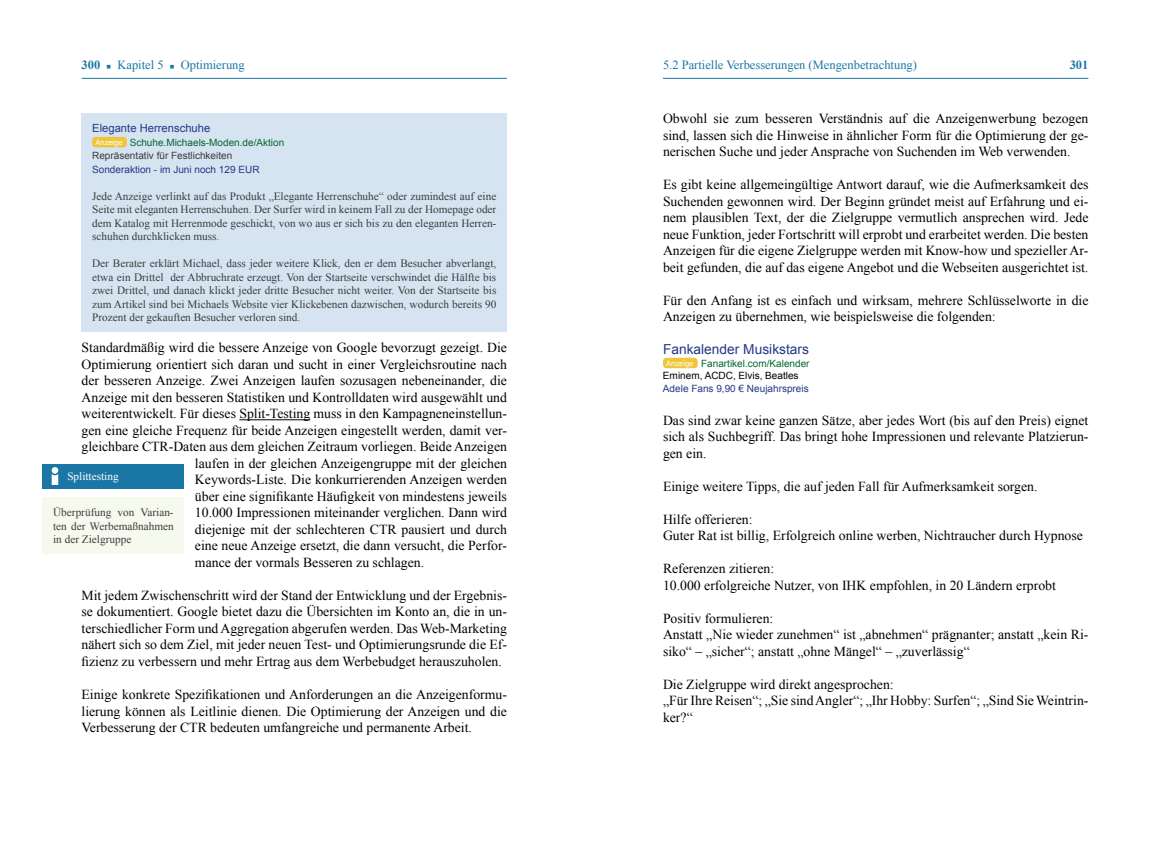
<style>
.page{position:relative;width:1170px;height:851px;background:#fff}
.page>*{position:absolute;margin:0;border:0;box-sizing:border-box;transform-origin:0 0}
.t1{font:13.75px/16.5px "Times New Roman";color:#000;text-align:justify}
.t2{font:13.75px "Arial";color:#243886}
.t3{font:12.5px "Times New Roman";color:#1a77a5}
.t4{font:700 12.5px "Times New Roman";color:#1a77a5}
.t5{font:11.25px/13.5px "Times New Roman";color:#3c3c3b;text-align:justify}
.t6{font:11.25px "Arial";color:#243886}
.t7{font:11.25px "Times New Roman";color:#fff}
.t8{font:10px "Arial";color:#243886}
.t9{font:10px "Arial";color:#06672f}
.t10{font:10px "Arial";color:#3c3c3b}
.t11{font:10px "Arial";color:#000}
.t12{font:7.5px "Arial";color:#fff}
.s1{font-weight:700}
</style>
<div class="page">
<hr style="left:81px;top:78px;width:426px;height:1px;background:#1a77a5">
<hr style="left:663px;top:78px;width:425px;height:1px;background:#1a77a5">
<div style="left:663px;top:358px;width:34px;height:10px;background:#efc53a;border-radius:4px"></div>
<hr style="left:239px;top:419px;width:71px;height:1px;background:#000">
<div style="left:43px;top:463px;width:141px;height:25px;background:#1a77a5"></div>
<div style="left:43px;top:498px;width:141px;height:56px;background:#f6f9ed"></div>
<svg style="left:52px;top:467px;width:6px;height:18px"></svg>
<div style="left:81px;top:113px;width:426px;height:219px;background:#d6e4f2"></div>
<div style="left:92px;top:137px;width:35px;height:10px;background:#efc53a;border-radius:4px"></div>
<p class="t3" style="left:81px;top:56px;width:165px"><span class="s1">300</span> ■ Kapitel 5 ■ Optimierung</p>
<p class="t3" style="left:663px;top:56px;width:255px">5.2 Partielle Verbesserungen (Mengenbetrachtung)</p>
<p class="t4" style="left:1069px;top:56px;width:20px">301</p>
<p class="t6" style="left:92px;top:121px;width:120px">Elegante Herrenschuhe</p>
<p class="t9" style="left:130px;top:136px;width:156px">Schuhe.Michaels-Moden.de/Aktion</p>
<p class="t10" style="left:92px;top:149px;width:142px">Repräsentativ für Festlichkeiten</p>
<p class="t8" style="left:92px;top:163px;width:169px">Sonderaktion - im Juni noch 129 EUR</p>
<p class="t5" style="left:92px;top:189px;width:405px">Jede Anzeige verlinkt auf das Produkt „Elegante Herrenschuhe“ oder zumindest auf eine Seite mit eleganten Herrenschuhen. Der Surfer wird in keinem Fall zu der Homepage oder dem Katalog mit Herrenmode geschickt, von wo aus er sich bis zu den eleganten Herren&shy;schuhen durchklicken muss.</p>
<p class="t5" style="left:92px;top:257px;width:405px">Der Berater erklärt Michael, dass jeder weitere Klick, den er dem Besucher abverlangt, etwa ein Drittel der Abbruchrate erzeugt. Von der Startseite verschwindet die Hälfte bis zwei Drittel, und danach klickt jeder dritte Besucher nicht weiter. Von der Startseite bis zum Artikel sind bei Michaels Website vier Klickebenen dazwischen, wodurch bereits 90<br>Prozent der gekauften Besucher verloren sind.</p>
<p class="t12" style="left:95px;top:137px;width:29px">Anzeige</p>
<p class="t1" style="left:81px;top:339px;width:427px">Standardmäßig wird die bessere Anzeige von Google bevorzugt gezeigt. Die</p>
<p class="t1" style="left:81px;top:355px;width:427px">Optimierung orientiert sich daran und sucht in einer Vergleichsroutine nach</p>
<p class="t1" style="left:81px;top:372px;width:427px">der besseren Anzeige. Zwei Anzeigen laufen sozusagen nebeneinander, die</p>
<p class="t1" style="left:81px;top:388px;width:427px">Anzeige mit den besseren Statistiken und Kontrolldaten wird ausgewählt und</p>
<p class="t1" style="left:81px;top:405px;width:427px">weiterentwickelt. Für dieses Split-Testing muss in den Kampagneneinstellun-</p>
<p class="t1" style="left:81px;top:421px;width:427px">gen eine gleiche Frequenz für beide Anzeigen eingestellt werden, damit ver-</p>
<p class="t1" style="left:81px;top:438px;width:427px">gleichbare CTR-Daten aus dem gleichen Zeitraum vorliegen. Beide Anzeigen</p>
<p class="t1" style="left:195px;top:454px;width:313px">laufen in der gleichen Anzeigengruppe mit der gleichen</p>
<p class="t1" style="left:195px;top:471px;width:313px">Keywords-Liste. Die konkurrierenden Anzeigen werden</p>
<p class="t1" style="left:195px;top:487px;width:313px">über eine signifikante Häufigkeit von mindestens jeweils</p>
<p class="t1" style="left:195px;top:504px;width:313px">10.000 Impressionen miteinander verglichen. Dann wird</p>
<p class="t1" style="left:195px;top:520px;width:313px">diejenige mit der schlechteren CTR pausiert und durch</p>
<p class="t1" style="left:195px;top:537px;width:313px">eine neue Anzeige ersetzt, die dann versucht, die Perfor-</p>
<p class="t1" style="left:195px;top:553px;width:231px">mance der vormals Besseren zu schlagen.</p>
<p class="t1" style="left:81px;top:586px;width:427px">Mit jedem Zwischenschritt wird der Stand der Entwicklung und der Ergebnis&shy;se dokumentiert. Google bietet dazu die Übersichten im Konto an, die in un&shy;terschiedlicher Form und Aggregation abgerufen werden. Das Web-Marketing nähert sich so dem Ziel, mit jeder neuen Test- und Optimierungsrunde die Ef&shy;fizienz zu verbessern und mehr Ertrag aus dem Werbebudget herauszuholen.</p>
<p class="t1" style="left:81px;top:685px;width:427px">Einige konkrete Spezifikationen und Anforderungen an die Anzeigenformu&shy;lierung können als Leitlinie dienen. Die Optimierung der Anzeigen und die Verbesserung der CTR bedeuten umfangreiche und permanente Arbeit.</p>
<p class="t7" style="left:67px;top:468px;width:53px">Splittesting</p>
<p class="t5" style="left:53px;top:505px;width:122px">Überprüfung von Varian&shy;ten der Werbemaßnahmen in der Zielgruppe</p>
<p class="t1" style="left:663px;top:110px;width:427px">Obwohl sie zum besseren Verständnis auf die Anzeigenwerbung bezogen sind, lassen sich die Hinweise in ähnlicher Form für die Optimierung der ge&shy;nerischen Suche und jeder Ansprache von Suchenden im Web verwenden.</p>
<p class="t1" style="left:663px;top:176px;width:427px">Es gibt keine allgemeingültige Antwort darauf, wie die Aufmerksamkeit des Suchenden gewonnen wird. Der Beginn gründet meist auf Erfahrung und ei&shy;nem plausiblen Text, der die Zielgruppe vermutlich ansprechen wird. Jede neue Funktion, jeder Fortschritt will erprobt und erarbeitet werden. Die besten Anzeigen für die eigene Zielgruppe werden mit Know-how und spezieller Ar&shy;beit gefunden, die auf das eigene Angebot und die Webseiten ausgerichtet ist.</p>
<p class="t1" style="left:663px;top:291px;width:427px">Für den Anfang ist es einfach und wirksam, mehrere Schlüsselworte in die<br>Anzeigen zu übernehmen, wie beispielsweise die folgenden:</p>
<p class="t2" style="left:663px;top:340px;width:147px">Fankalender Musikstars</p>
<p class="t9" style="left:701px;top:356px;width:110px">Fanartikel.com/Kalender</p>
<p class="t11" style="left:663px;top:369px;width:137px">Eminem, ACDC, Elvis, Beatles</p>
<p class="t8" style="left:663px;top:381px;width:147px">Adele Fans 9,90 € Neujahrspreis</p>
<p class="t1" style="left:663px;top:411px;width:427px">Das sind zwar keine ganzen Sätze, aber jedes Wort (bis auf den Preis) eignet sich als Suchbegriff. Das bringt hohe Impressionen und relevante Platzierun&shy;gen ein.</p>
<p class="t1" style="left:663px;top:477px;width:376px">Einige weitere Tipps, die auf jeden Fall für Aufmerksamkeit sorgen.</p>
<p class="t1" style="left:663px;top:510px;width:421px">Hilfe offerieren:<br>Guter Rat ist billig, Erfolgreich online werben, Nichtraucher durch Hypnose</p>
<p class="t1" style="left:663px;top:560px;width:394px">Referenzen zitieren:<br>10.000 erfolgreiche Nutzer, von IHK empfohlen, in 20 Ländern erprobt</p>
<p class="t1" style="left:663px;top:609px;width:427px;text-align:left">Positiv formulieren:<br>Anstatt „Nie wieder zunehmen“ ist „abnehmen“ prägnanter; anstatt „kein Ri&shy;siko“ – „sicher“; anstatt „ohne Mängel“ – „zuverlässig“</p>
<p class="t1" style="left:663px;top:675px;width:427px;text-align:left">Die Zielgruppe wird direkt angesprochen:<br>„Für Ihre Reisen“; „Sie sind Angler“; „Ihr Hobby: Surfen“; „Sind Sie Weintrin&shy;ker?“</p>
<p class="t12" style="left:666px;top:358px;width:29px">Anzeige</p>
</div>
